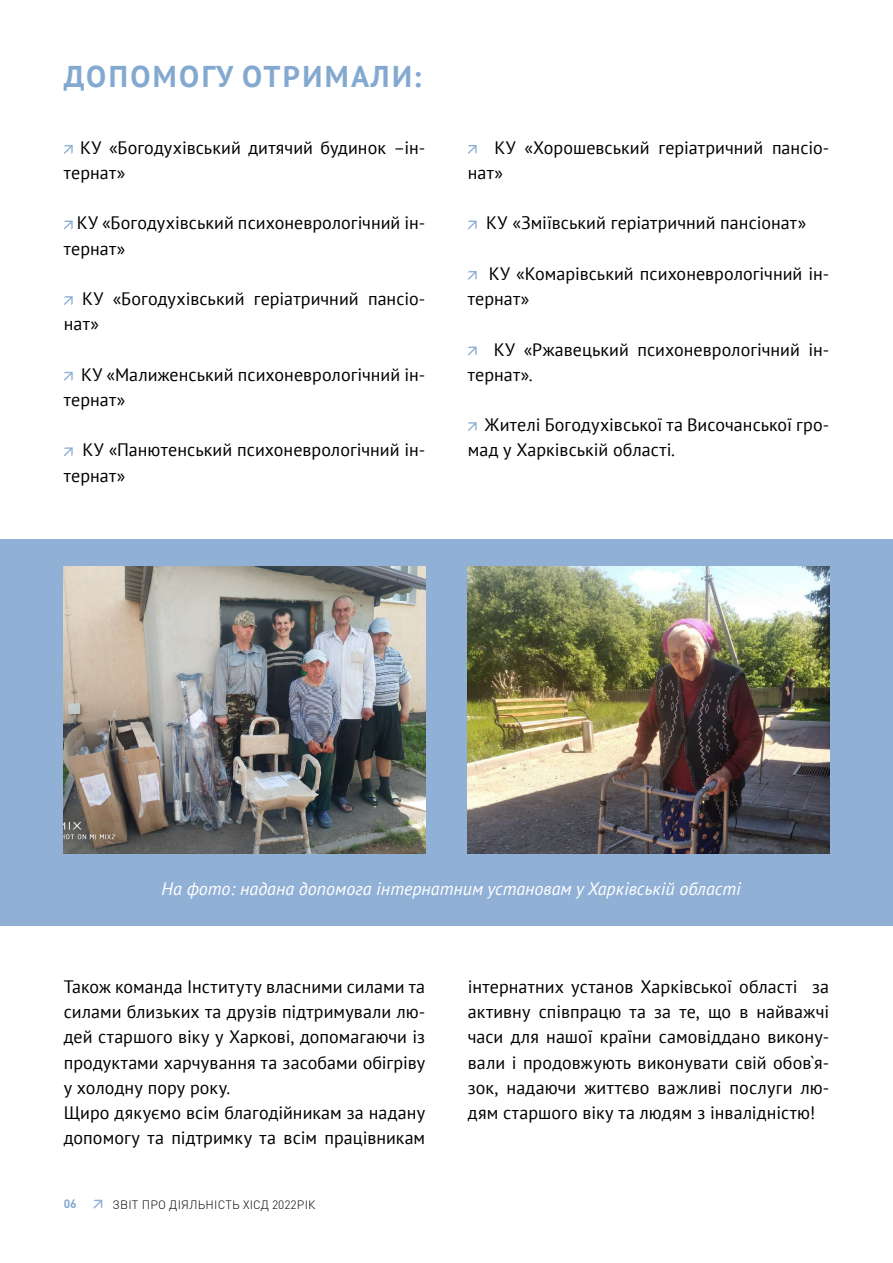
<style>
.page{position:relative;width:893px;height:1263px;background:#fff}
.page>*{position:absolute;margin:0;border:0;box-sizing:border-box;transform-origin:0 0}
.t1{font:700 30px "PT Sans";letter-spacing:.08em;color:#84a9d0}
.t2{font:18px/25.2px "PT Sans";color:#000}
.t3{font:italic 18px "PT Sans";color:#fff}
.t4{font:300 12px "DIN Pro";letter-spacing:.02em;color:#000}
.t5{font:700 12px "DIN Pro";color:#84a9d0}
</style>
<div class="page">
<svg style="left:93px;top:1200px;width:9px;height:9px"></svg>
<div style="left:0;top:539px;width:893px;height:386px;background:#91b0d6"></div>
<svg style="left:64px;top:145px;width:9px;height:9px"></svg>
<svg style="left:64px;top:221px;width:9px;height:8px"></svg>
<svg style="left:64px;top:296px;width:9px;height:9px"></svg>
<svg style="left:64px;top:372px;width:9px;height:9px"></svg>
<svg style="left:64px;top:447px;width:9px;height:9px"></svg>
<svg style="left:468px;top:145px;width:9px;height:9px"></svg>
<svg style="left:468px;top:221px;width:9px;height:8px"></svg>
<svg style="left:468px;top:271px;width:9px;height:9px"></svg>
<svg style="left:468px;top:347px;width:9px;height:8px"></svg>
<svg style="left:468px;top:422px;width:9px;height:9px"></svg>
<img style="left:64px;top:566px;width:361px;height:287px">
<img style="left:468px;top:566px;width:361px;height:287px">
<h1 class="t1" style="left:64px;top:57px;width:359px">ДОПОМОГУ ОТРИМАЛИ:</h1>
<p class="t2" style="left:64px;top:135px;width:363px;text-indent:16px">КУ «Богодухівський дитячий будинок –ін&shy;тернат»</p>
<p class="t2" style="left:64px;top:210px;width:363px;text-indent:13px">КУ «Богодухівський психоневрологічний ін&shy;тернат»</p>
<p class="t2" style="left:64px;top:286px;width:363px;text-indent:18px">КУ «Богодухівський геріатричний пансіо&shy;нат»</p>
<p class="t2" style="left:64px;top:361px;width:363px;text-indent:17px">КУ «Малиженський психоневрологічний ін&shy;тернат»</p>
<p class="t2" style="left:64px;top:437px;width:363px;text-indent:19px">КУ «Панютенський психоневрологічний ін&shy;тернат»</p>
<p class="t2" style="left:468px;top:135px;width:363px;text-indent:27px">КУ «Хорошевський геріатричний пансіо&shy;нат»</p>
<p class="t2" style="left:486px;top:210px;width:322px">КУ «Зміївський геріатричний пансіонат»</p>
<p class="t2" style="left:468px;top:261px;width:363px;text-indent:21px">КУ «Комарівський психоневрологічний ін&shy;тернат»</p>
<p class="t2" style="left:468px;top:336px;width:363px;text-indent:26px">КУ «Ржавецький психоневрологічний ін&shy;тернат».</p>
<p class="t2" style="left:468px;top:412px;width:363px;text-indent:17px">Жителі Богодухівської та Височанської гро&shy;мад у Харківській області.</p>
<p class="t3" style="left:162px;top:877px;width:581px">На фото: надана допомога інтернатним установам у Харківській області</p>
<p class="t2" style="left:64px;top:973px;width:363px">Також команда Інституту власними силами та силами близьких та друзів підтримували лю&shy;дей старшого віку у Харкові, допомагаючи із продуктами харчування та засобами обігріву у холодну пору року.<br>Щиро дякуємо всім благодійникам за надану допомогу та підтримку та всім працівникам</p>
<p class="t2" style="left:468px;top:973px;width:363px;text-align:justify">інтернатних установ Харківської області за активну співпрацю та за те, що в найважчі часи для нашої країни самовіддано викону&shy;вали і продовжують виконувати свій обов`я&shy;зок, надаючи життєво важливі послуги лю&shy;дям старшого віку та людям з інвалідністю!</p>
<p class="t5" style="left:64px;top:1193px;width:15px">06</p>
<p class="t4" style="left:112px;top:1196px;width:204px">ЗВІТ ПРО ДІЯЛЬНІСТЬ ХІСД 2022РІК</p>
</div>
